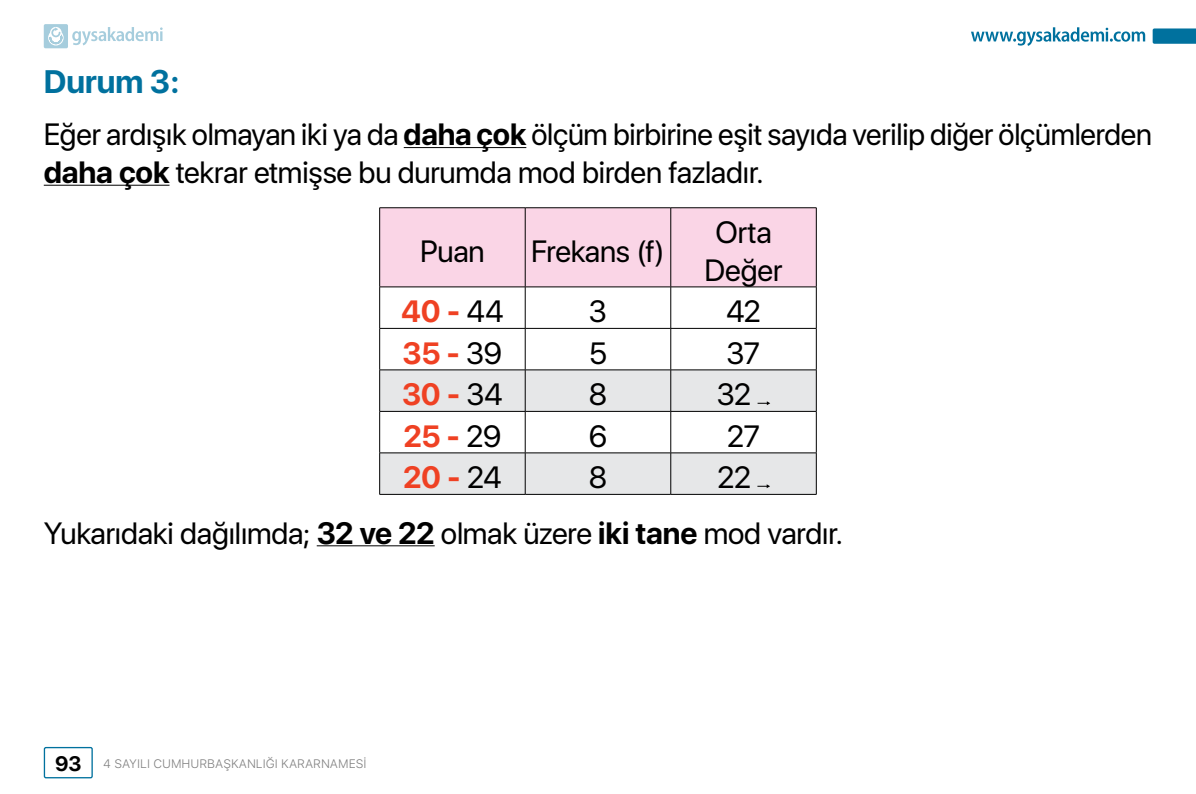
<style>
.page{position:relative;width:1196px;height:794px;background:#fff}
.page>*{position:absolute;margin:0;border:0;box-sizing:border-box;transform-origin:0 0}
.t1{font:700 32.38px "SF Pro Display";color:#00719e}
.t2{font:30.62px/37.6px "SF Pro Display";letter-spacing:-.01em;color:#000}
.t3{font:700 30.62px "SF Pro Display";letter-spacing:-.015em;color:#ef4123}
.t4{font:300 12.25px "SF Pro Text";color:#808080}
.s1{font-weight:700}
.s2{font-weight:400;color:#000}
.s3{font-family:"SF Pro Display";font-weight:700;font-size:20.82px;color:#000}
</style>
<div class="page">
<hr style="left:404px;top:147px;width:122px;height:1px;background:#000">
<hr style="left:44px;top:185px;width:125px;height:1px;background:#000">
<hr style="left:317px;top:545px;width:117px;height:1px;background:#000">
<div style="left:380px;top:208px;width:436px;height:79px;background:#fad5e6"></div>
<svg style="left:380px;top:371px;width:436px;height:123px;fill:#e6e7e8"></svg>
<hr style="left:379px;top:207px;width:146px;height:1px;background:#000">
<hr style="left:379px;top:208px;width:1px;height:79px;background:#000">
<hr style="left:525px;top:207px;width:145px;height:1px;background:#000">
<hr style="left:525px;top:208px;width:1px;height:79px;background:#000">
<hr style="left:670px;top:207px;width:146px;height:1px;background:#000">
<hr style="left:670px;top:208px;width:1px;height:79px;background:#000">
<hr style="left:816px;top:208px;width:1px;height:79px;background:#000">
<hr style="left:379px;top:287px;width:146px;height:1px;background:#000">
<hr style="left:379px;top:287px;width:1px;height:41px;background:#000">
<hr style="left:525px;top:287px;width:145px;height:1px;background:#000">
<hr style="left:525px;top:287px;width:1px;height:41px;background:#000">
<hr style="left:670px;top:287px;width:146px;height:1px;background:#000">
<hr style="left:670px;top:287px;width:1px;height:41px;background:#000">
<hr style="left:816px;top:287px;width:1px;height:41px;background:#000">
<hr style="left:379px;top:328px;width:146px;height:1px;background:#000">
<hr style="left:379px;top:328px;width:1px;height:42px;background:#000">
<hr style="left:525px;top:328px;width:145px;height:1px;background:#000">
<hr style="left:525px;top:328px;width:1px;height:42px;background:#000">
<hr style="left:670px;top:328px;width:146px;height:1px;background:#000">
<hr style="left:670px;top:328px;width:1px;height:42px;background:#000">
<hr style="left:816px;top:328px;width:1px;height:42px;background:#000">
<hr style="left:379px;top:370px;width:146px;height:1px;background:#000">
<hr style="left:379px;top:370px;width:1px;height:41px;background:#000">
<hr style="left:525px;top:370px;width:145px;height:1px;background:#000">
<hr style="left:525px;top:370px;width:1px;height:41px;background:#000">
<hr style="left:670px;top:370px;width:146px;height:1px;background:#000">
<hr style="left:670px;top:370px;width:1px;height:41px;background:#000">
<hr style="left:816px;top:370px;width:1px;height:41px;background:#000">
<hr style="left:379px;top:411px;width:146px;height:1px;background:#000">
<hr style="left:379px;top:411px;width:1px;height:42px;background:#000">
<hr style="left:525px;top:411px;width:145px;height:1px;background:#000">
<hr style="left:525px;top:411px;width:1px;height:42px;background:#000">
<hr style="left:670px;top:411px;width:146px;height:1px;background:#000">
<hr style="left:670px;top:411px;width:1px;height:42px;background:#000">
<hr style="left:816px;top:411px;width:1px;height:42px;background:#000">
<hr style="left:379px;top:453px;width:146px;height:1px;background:#000">
<hr style="left:379px;top:453px;width:1px;height:41px;background:#000">
<hr style="left:525px;top:453px;width:145px;height:1px;background:#000">
<hr style="left:525px;top:453px;width:1px;height:41px;background:#000">
<hr style="left:670px;top:453px;width:146px;height:1px;background:#000">
<hr style="left:670px;top:453px;width:1px;height:41px;background:#000">
<hr style="left:816px;top:453px;width:1px;height:41px;background:#000">
<hr style="left:379px;top:494px;width:146px;height:1px;background:#000">
<hr style="left:525px;top:494px;width:145px;height:1px;background:#000">
<hr style="left:670px;top:494px;width:146px;height:1px;background:#000">
<svg style="left:757px;top:401px;width:13px;height:4px"></svg>
<svg style="left:757px;top:484px;width:13px;height:4px"></svg>
<div style="left:44px;top:747px;width:49px;height:31px;border:1px solid #00719e;border-radius:2px"></div>
<svg style="left:971px;top:27px;width:173px;height:19px"></svg>
<svg style="left:1152px;top:28px;width:43px;height:16px"></svg>
<svg style="left:44px;top:24px;width:119px;height:24px"></svg>
<p class="t1" style="left:44px;top:63px;width:137px">Durum 3:</p>
<p class="t2" style="left:44px;top:116px;width:1109px">Eğer ardışık olmayan iki ya da <span class="s1">daha çok</span> ölçüm birbirine eşit sayıda verilip diğer ölçümlerden <span class="s1">daha çok</span> tekrar etmişse bu durumda mod birden fazladır.</p>
<p class="t2" style="left:420px;top:232px;width:66px">Puan</p>
<p class="t2" style="left:531px;top:232px;width:135px">Frekans (f)</p>
<p class="t2" style="left:704px;top:213px;width:80px;text-align:center">Orta<br>Değer</p>
<p class="t3" style="left:401px;top:294px;width:104px">40 - <span class="s2">44</span></p>
<p class="t2" style="left:589px;top:292px;width:20px">3</p>
<p class="t2" style="left:726px;top:292px;width:36px">42</p>
<p class="t3" style="left:402px;top:335px;width:101px">35 - <span class="s2">39</span></p>
<p class="t2" style="left:589px;top:334px;width:19px">5</p>
<p class="t2" style="left:726px;top:334px;width:35px">37</p>
<p class="t3" style="left:402px;top:377px;width:102px">30 - <span class="s2">34</span></p>
<p class="t2" style="left:588px;top:375px;width:20px">8</p>
<p class="t2" style="left:716px;top:375px;width:36px">32</p>
<p class="t3" style="left:403px;top:418px;width:99px">25 - <span class="s2">29</span></p>
<p class="t2" style="left:588px;top:417px;width:20px">6</p>
<p class="t2" style="left:726px;top:417px;width:35px">27</p>
<p class="t3" style="left:403px;top:460px;width:100px">20 - <span class="s2">24</span></p>
<p class="t2" style="left:588px;top:458px;width:20px">8</p>
<p class="t2" style="left:44px;top:450px;width:800px;line-height:55.4px;text-indent:673px">22<br>Yukarıdaki dağılımda; <span class="s1">32 ve 22</span> olmak üzere <span class="s1">iki tane</span> mod vardır.</p>
<p class="t4" style="left:55px;top:755px;width:313px"><span class="s3">93</span> 4 SAYILI CUMHURBAŞKANLIĞI KARARNAMESİ</p>
</div>
